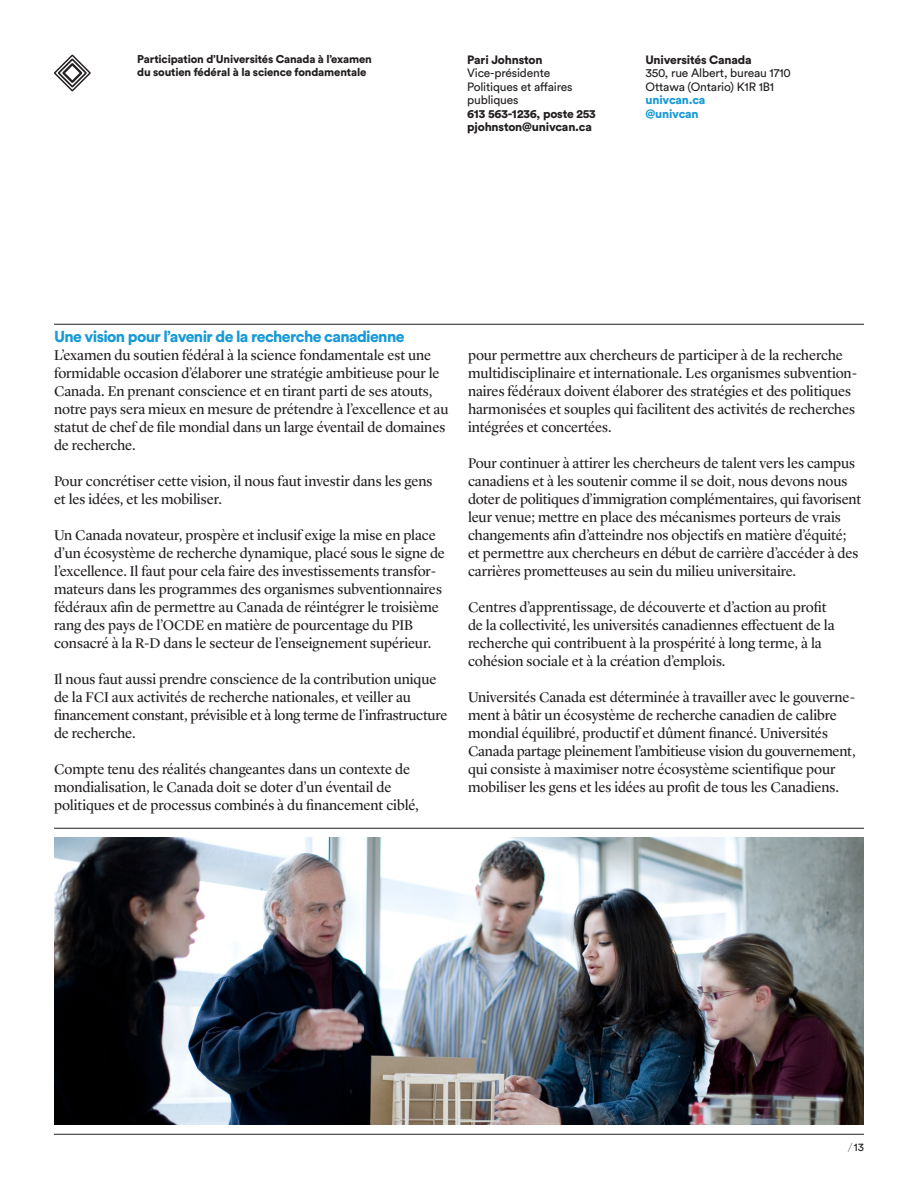
<style>
.page{position:relative;width:918px;height:1188px;background:#fff}
.page>*{position:absolute;margin:0;border:0;box-sizing:border-box;transform-origin:0 0}
.t1{font:900 15.75px "Circular Std";letter-spacing:-.04em;color:#179ad7}
.t2{font:14.7px/18px "Lyon Display";letter-spacing:-.005em;color:#231f20}
.t3{font:12px/13.5px "Circular Std";letter-spacing:-.015em;color:#231f20}
.t4{font:900 12px/13.5px "Circular Std";letter-spacing:-.015em;color:#231f20}
.t5{font:900 12px/13.5px "Circular Std";letter-spacing:-.015em;color:#179ad7}
.t6{font:900 11.25px/12.8px "Circular Std";letter-spacing:-.015em;color:#231f20}
.t7{font:11.25px "Circular Std";color:#231f20}
.s1{font-weight:900}
.s2{font-family:"Lyon Display";font-size:9.75px}
</style>
<div class="page">
<svg style="left:54px;top:55px;width:37px;height:36px"></svg>
<hr style="left:54px;top:324px;width:810px;height:1px;background:#231f20">
<hr style="left:54px;top:828px;width:810px;height:1px;background:#231f20">
<hr style="left:54px;top:1134px;width:810px;height:1px;background:#231f20">
<img style="left:54px;top:837px;width:810px;height:288px">
<p class="t6" style="left:137px;top:53px;width:236px">Participation d’Universités Canada à l’examen du soutien fédéral à la science fondamentale</p>
<p class="t3" style="left:467px;top:53px;width:84px"><span class="s1">Pari Johnston<br></span>Vice-présidente</p>
<p class="t3" style="left:467px;top:80px;width:107px">Politiques et affaires publiques</p>
<p class="t4" style="left:467px;top:106px;width:130px">613 563-1236, poste 253 pjohnston@univcan.ca</p>
<p class="t3" style="left:645px;top:53px;width:147px"><span class="s1">Universités Canada<br></span>350, rue Albert, bureau 1710</p>
<p class="t3" style="left:645px;top:80px;width:130px">Ottawa (Ontario) K1R 1B1</p>
<p class="t5" style="left:645px;top:93px;width:62px">univcan.ca @univcan</p>
<h2 class="t1" style="left:54px;top:326px;width:352px">Une vision pour l’avenir de la recherche canadienne</h2>
<p class="t2" style="left:54px;top:345px;width:396px">L’examen du soutien fédéral à la science fondamentale est une formidable occasion d’élaborer une stratégie ambitieuse pour le Canada. En prenant conscience et en tirant parti de ses atouts, notre pays sera mieux en mesure de prétendre à l’excellence et au statut de chef de file mondial dans un large éventail de domaines de recherche.</p>
<p class="t2" style="left:54px;top:471px;width:380px">Pour concrétiser cette vision, il nous faut investir dans les gens et les idées, et les mobiliser.</p>
<p class="t2" style="left:54px;top:525px;width:392px">Un Canada novateur, prospère et inclusif exige la mise en place d’un écosystème de recherche dynamique, placé sous le signe de l’excellence. Il faut pour cela faire des investissements transfor&shy;mateurs dans les programmes des organismes subventionnaires fédéraux afin de permettre au Canada de réintégrer le troisième rang des pays de l’OCDE en matière de pourcentage du PIB consacré à la R-D dans le secteur de l’enseignement supérieur.</p>
<p class="t2" style="left:54px;top:669px;width:395px">Il nous faut aussi prendre conscience de la contribution unique de la FCI aux activités de recherche nationales, et veiller au financement constant, prévisible et à long terme de l’infrastructure de recherche.</p>
<p class="t2" style="left:54px;top:759px;width:366px">Compte tenu des réalités changeantes dans un contexte de mondialisation, le Canada doit se doter d’un éventail de politiques et de processus combinés à du financement ciblé,</p>
<p class="t2" style="left:468px;top:345px;width:391px">pour permettre aux chercheurs de participer à de la recherche multidisciplinaire et internationale. Les organismes subvention&shy;naires fédéraux doivent élaborer des stratégies et des politiques harmonisées et souples qui facilitent des activités de recherches intégrées et concertées.</p>
<p class="t2" style="left:468px;top:453px;width:395px">Pour continuer à attirer les chercheurs de talent vers les campus canadiens et à les soutenir comme il se doit, nous devons nous doter de politiques d’immigration complémentaires, qui favorisent leur venue; mettre en place des mécanismes porteurs de vrais changements afin d’atteindre nos objectifs en matière d’équité; et permettre aux chercheurs en début de carrière d’accéder à des carrières prometteuses au sein du milieu universitaire.</p>
<p class="t2" style="left:468px;top:597px;width:368px">Centres d’apprentissage, de découverte et d’action au profit de la collectivité, les universités canadiennes effectuent de la recherche qui contribuent à la prospérité à long terme, à la cohésion sociale et à la création d’emplois.</p>
<p class="t2" style="left:468px;top:687px;width:389px">Universités Canada est déterminée à travailler avec le gouverne&shy;ment à bâtir un écosystème de recherche canadien de calibre mondial équilibré, productif et dûment financé. Universités Canada partage pleinement l’ambitieuse vision du gouvernement, qui consiste à maximiser notre écosystème scientifique pour mobiliser les gens et les idées au profit de tous les Canadiens.</p>
<p class="t7" style="left:848px;top:1141px;width:17px"><span class="s2">/</span> 13</p>
</div>
